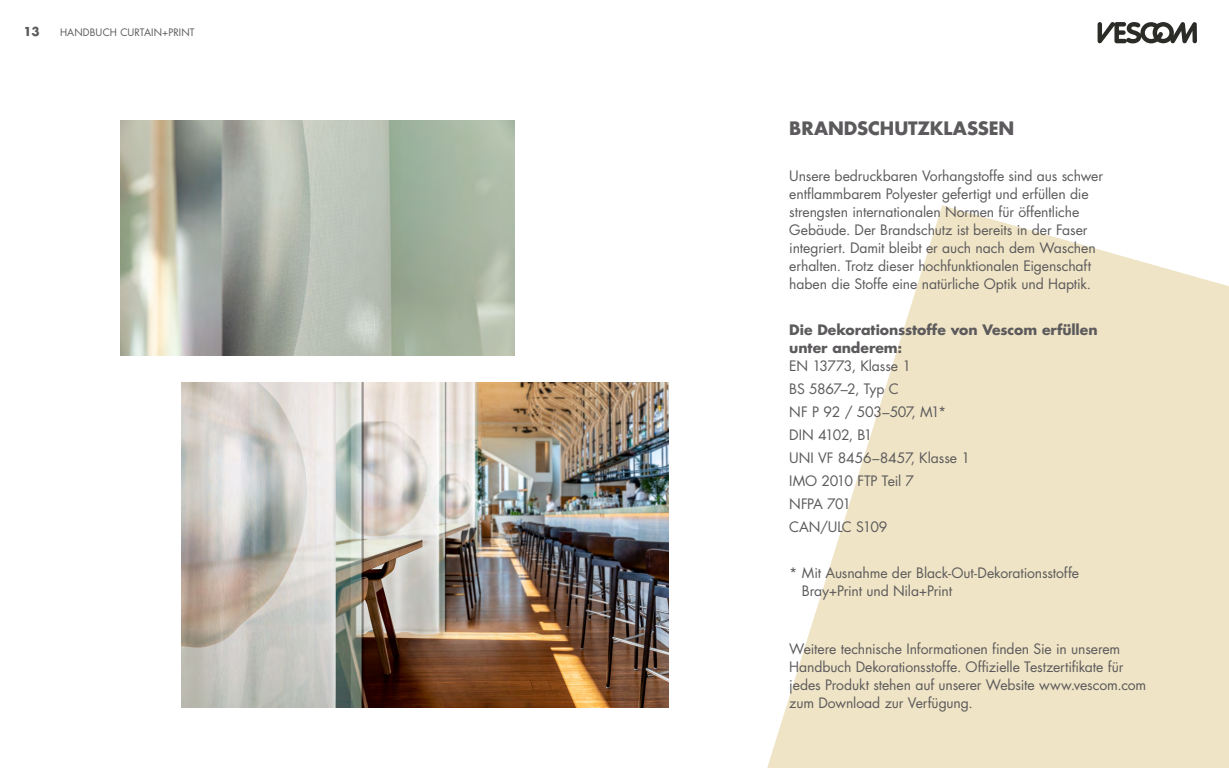
<style>
.page{position:relative;width:1229px;height:768px;background:#fff}
.page>*{position:absolute;margin:0;border:0;box-sizing:border-box;transform-origin:0 0}
.t1{font:700 18px "Futura CESQUARE4";letter-spacing:-.005em;color:#5c5a5c}
.t2{font:14px/18px "Futura CE";letter-spacing:-.01em;color:#5c5a5c}
.t3{font:700 14px/18px "Futura CESQUARE4";letter-spacing:-.005em;color:#5c5a5c}
.t4{font:700 12px "Futura CESQUARE4";color:#5c5a5c}
.t5{font:10px "Futura CE";letter-spacing:.01em;color:#5c5a5c}
</style>
<div class="page">
<img style="left:121px;top:120px;width:393px;height:236px">
<svg style="left:767px;top:205px;width:462px;height:563px;fill:#efe4c5"></svg>
<img style="left:182px;top:382px;width:486px;height:326px">
<svg style="left:1097px;top:22px;width:100px;height:22px"></svg>
<p class="t4" style="left:23px;top:23px;width:18px">13</p>
<p class="t5" style="left:60px;top:26px;width:136px">HANDBUCH CURTAIN+PRINT</p>
<p class="t1" style="left:789px;top:115px;width:227px">BRANDSCHUTZKLASSEN</p>
<p class="t2" style="left:789px;top:167px;width:315px">Unsere bedruckbaren Vorhangstoffe sind aus schwer entflammbarem Polyester gefertigt und erfüllen die strengsten internationalen Normen für öffentliche Gebäude. Der Brandschutz ist bereits in der Faser integriert. Damit bleibt er auch nach dem Waschen erhalten. Trotz dieser hochfunktionalen Eigenschaft haben die Stoffe eine natürliche Optik und Haptik.</p>
<p class="t3" style="left:789px;top:320px;width:310px">Die Dekorationsstoffe von Vescom erfüllen unter anderem:</p>
<p class="t2" style="left:789px;top:354px;width:182px;line-height:23px">EN 13773, Klasse 1<br>BS 5867–2, Typ C<br>NF P 92 / 503–507, M1*<br>DIN 4102, B1<br>UNI VF 8456–8457, Klasse 1<br>IMO 2010 FTP Teil 7<br>NFPA 701<br>CAN/ULC S109</p>
<p class="t2" style="left:802px;top:564px;width:279px;text-indent:-13px">* Mit Ausnahme der Black-Out-Dekorationsstoffe<br>Bray+Print und Nila+Print</p>
<p class="t2" style="left:789px;top:640px;width:359px">Weitere technische Informationen finden Sie in unserem Handbuch Dekorationsstoffe. Offizielle Testzertifikate für jedes Produkt stehen auf unserer Website www.vescom.com zum Download zur Verfügung.</p>
</div>
